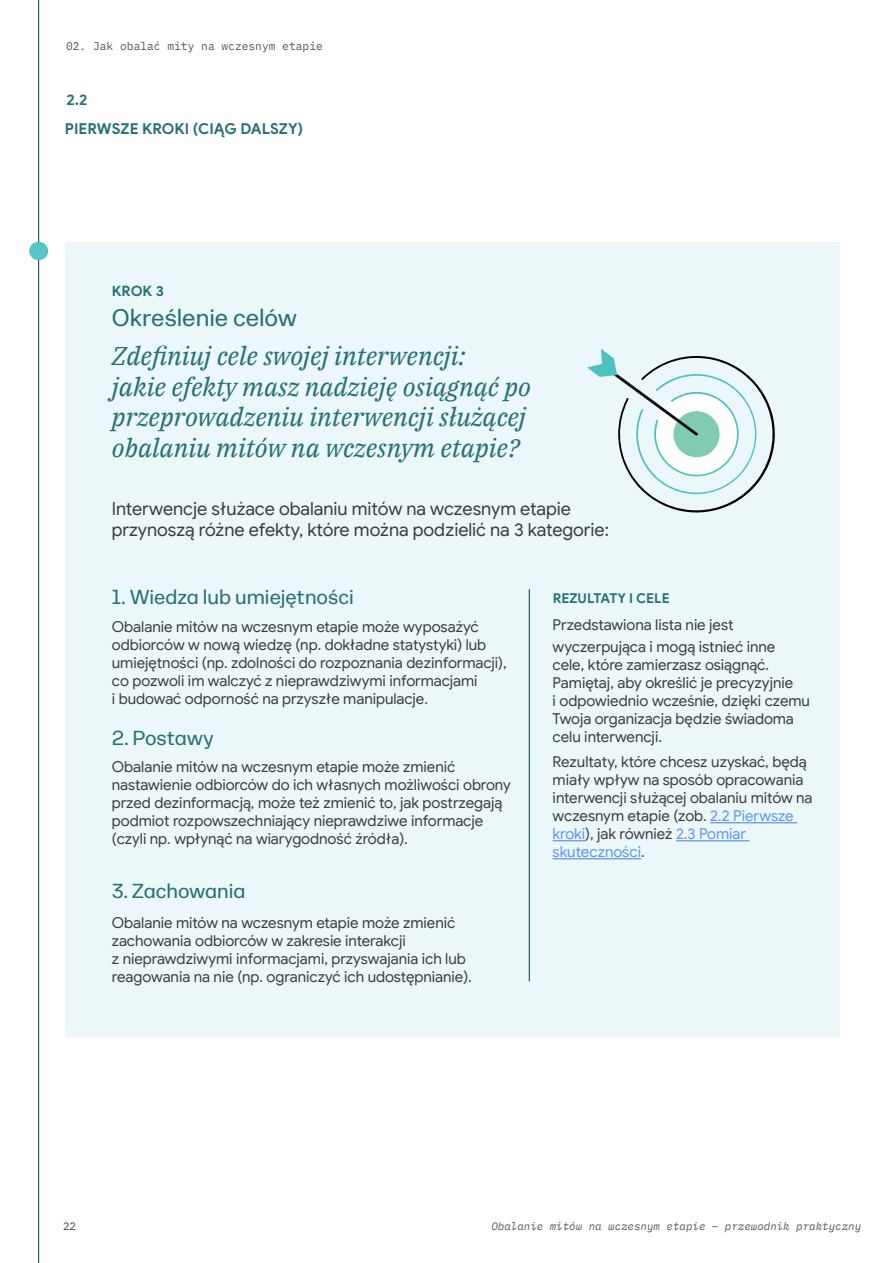
<style>
.page{position:relative;width:894px;height:1263px;background:#fff}
.page>*{position:absolute;margin:0;border:0;box-sizing:border-box;transform-origin:0 0}
.t1{font:italic 25.5px/30.6px "IBM Plex Serif";color:#277174}
.t2{font:24px "Jigsaw Sans";color:#277174}
.t3{font:20.25px "Jigsaw Sans";color:#277174}
.t4{font:18px/21px "Google Sans";letter-spacing:-.005em;color:#3a3c40}
.t5{font:15px/18px "Google Sans";letter-spacing:-.005em;color:#3a3c40}
.t6{font:700 15px "Google Sans";color:#277174}
.t7{font:700 14.25px "Google Sans";color:#277174}
.t8{font:700 13.5px "Google Sans";color:#277174}
.t9{font:11.25px "IBM Plex Mono";color:#57585b}
.t10{font:italic 10.8px "IBM Plex Mono";color:#57585b}
.t11{font:10.8px "IBM Plex Mono";color:#404042}
.s1{color:#5d96f6}
</style>
<div class="page">
<hr style="left:38px;top:0;width:1px;height:1263px;background:#003846">
<div style="left:65px;top:242px;width:774px;height:794px;background:#ebf7f9"></div>
<hr style="left:529px;top:589px;width:1px;height:392px;background:#003846">
<svg style="left:587px;top:349px;width:188px;height:164px"></svg>
<div style="left:29px;top:242px;width:19px;height:18px;background:#59c4c6;border-radius:50%"></div>
<hr style="left:710px;top:822px;width:86px;height:1px;background:#5d96f6">
<hr style="left:552px;top:840px;width:33px;height:1px;background:#5d96f6">
<hr style="left:675px;top:840px;width:74px;height:1px;background:#5d96f6">
<hr style="left:552px;top:858px;width:88px;height:1px;background:#5d96f6">
<p class="t9" style="left:66px;top:38px;width:258px">02. Jak obalać mity na wczesnym etapie</p>
<p class="t6" style="left:66px;top:90px;width:22px">2.2</p>
<p class="t6" style="left:65px;top:119px;width:240px">PIERWSZE KROKI (CIĄG DALSZY)</p>
<p class="t7" style="left:112px;top:282px;width:53px">KROK 3</p>
<p class="t2" style="left:112px;top:303px;width:187px">Określenie celów</p>
<p class="t1" style="left:112px;top:338px;width:355px">Zdefiniuj cele swojej interwencji:</p>
<p class="t1" style="left:112px;top:369px;width:420px">jakie efekty masz nadzieję osiągnąć po przeprowadzeniu interwencji służącej obalaniu mitów na wczesnym etapie?</p>
<p class="t4" style="left:112px;top:498px;width:498px">Interwencje służace obalaniu mitów na wczesnym etapie przynoszą różne efekty, które można podzielić na 3 kategorie:</p>
<p class="t3" style="left:112px;top:585px;width:243px">1. Wiedza lub umiejętności</p>
<p class="t5" style="left:112px;top:618px;width:396px">Obalanie mitów na wczesnym etapie może wyposażyć odbiorców w nową wiedzę (np. dokładne statystyki) lub umiejętności (np. zdolności do rozpoznania dezinformacji), co pozwoli im walczyć z nieprawdziwymi informacjami<br>i budować odporność na przyszłe manipulacje.</p>
<p class="t3" style="left:112px;top:725px;width:103px">2. Postawy</p>
<p class="t5" style="left:112px;top:758px;width:400px">Obalanie mitów na wczesnym etapie może zmienić nastawienie odbiorców do ich własnych możliwości obrony przed dezinformacją, może też zmienić to, jak postrzegają podmiot rozpowszechniający nieprawdziwe informacje (czyli np. wpłynąć na wiarygodność źródła).</p>
<p class="t3" style="left:112px;top:878px;width:135px">3. Zachowania</p>
<p class="t5" style="left:112px;top:913px;width:361px">Obalanie mitów na wczesnym etapie może zmienić zachowania odbiorców w zakresie interakcji<br>z nieprawdziwymi informacjami, przyswajania ich lub reagowania na nie (np. ograniczyć ich udostępnianie).</p>
<p class="t8" style="left:552px;top:589px;width:118px">REZULTATY I CELE</p>
<p class="t5" style="left:552px;top:613px;width:224px;line-height:22.5px">Przedstawiona lista nie jest wyczerpująca i mogą istnieć inne</p>
<p class="t5" style="left:552px;top:656px;width:259px">cele, które zamierzasz osiągnąć.<br>Pamiętaj, aby określić je precyzyjnie<br>i odpowiednio wcześnie, dzięki czemu Twoja organizacja będzie świadoma celu interwencji.</p>
<p class="t5" style="left:552px;top:752px;width:261px">Rezultaty, które chcesz uzyskać, będą miały wpływ na sposób opracowania interwencji służącej obalaniu mitów na wczesnym etapie (zob. <span class="s1">2.2 Pierwsze kroki</span>), jak również <span class="s1">2.3 Pomiar skuteczności</span>.</p>
<p class="t11" style="left:63px;top:1217px;width:14px">22</p>
<p class="t10" style="left:491px;top:1217px;width:371px">Obalanie mitów na wczesnym etapie – przewodnik praktyczny</p>
</div>
